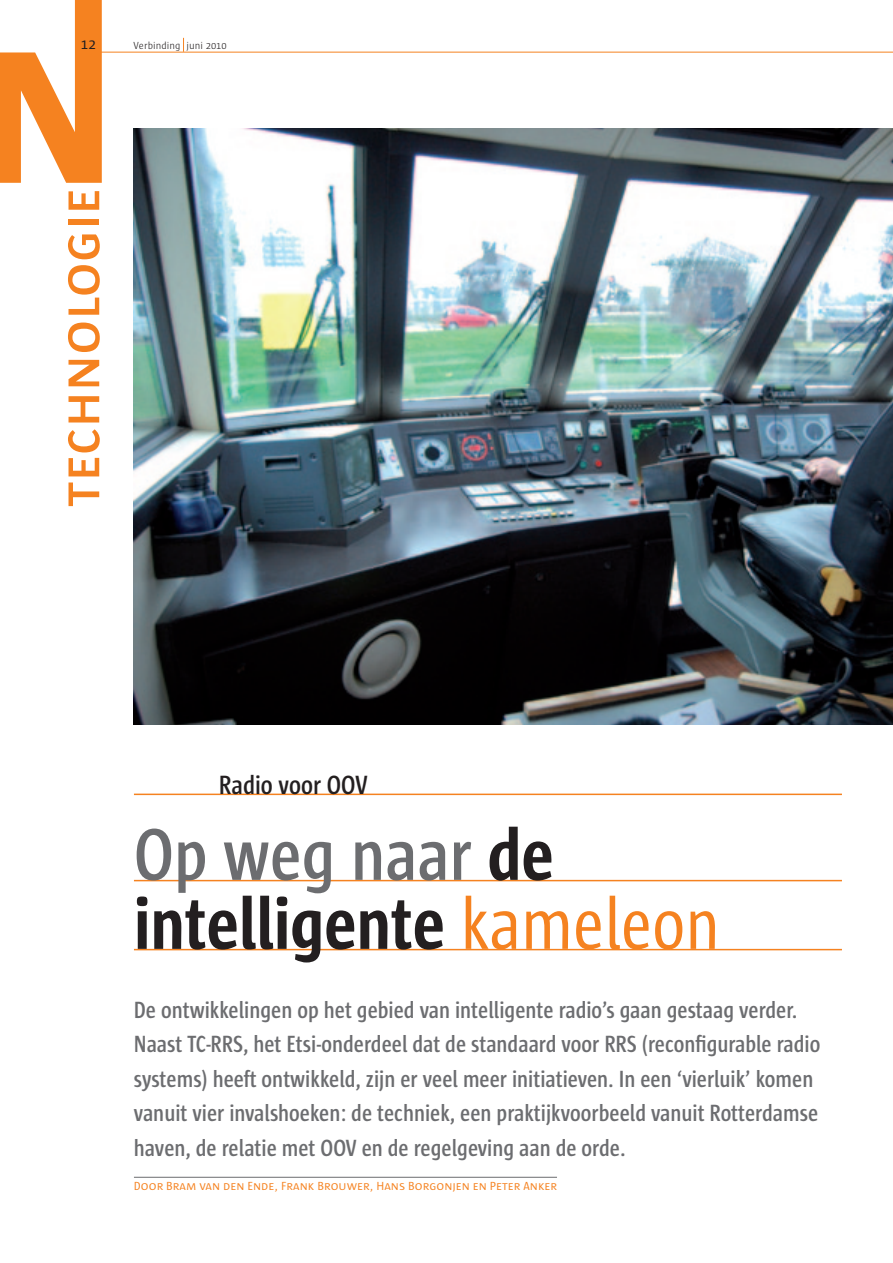
<style>
.page{position:relative;width:893px;height:1263px;background:#fff}
.page>*{position:absolute;margin:0;border:0;box-sizing:border-box;transform-origin:0 0}
.t1{font:700 75px/69px "Sun Cd";color:#231f20}
.t2{font:600 54px "Sun SC";letter-spacing:.005em;color:#f58220}
.t3{font:600 27px "Sun Cd";color:#231f20}
.t4{font:600 24px/34.5px "Sun Cd";color:#6c6d70}
.t5{font:15px "Sun";color:#231f20}
.t6{font:12px "Sun SC";letter-spacing:.005em;color:#f58220}
.t7{font:300 10.5px "Sun";letter-spacing:.005em;color:#231f20}
.s1{font-weight:600;color:#6c6d70}
.s2{font-weight:400;color:#f58220}
</style>
<div class="page">
<img style="left:134px;top:128px;width:759px;height:597px">
<hr style="left:134px;top:949px;width:708px;height:1px;background:#f58220">
<hr style="left:134px;top:880px;width:708px;height:1px;background:#f58220">
<hr style="left:134px;top:794px;width:708px;height:1px;background:#f58220">
<hr style="left:134px;top:1177px;width:423px;height:1px;background:#6c6d70">
<hr style="left:97px;top:52px;width:796px;height:1px;background:#f58220">
<svg style="left:183px;top:38px;width:1px;height:14px"></svg>
<svg style="left:0;top:0;width:102px;height:183px"></svg>
<p class="t5" style="left:81px;top:36px;width:17px">12</p>
<p class="t7" style="left:134px;top:40px;width:95px">Verbinding juni 2010</p>
<h2 class="t2" style="left:52px;top:507px;width:320px;rotate:-90deg">technologie</h2>
<p class="t3" style="left:219px;top:770px;width:150px">Radio voor OOV</p>
<h1 class="t1" style="left:134px;top:822px;width:587px"><span class="s1">Op weg naar</span> de intelligente <span class="s2">kameleon</span></h1>
<p class="t4" style="left:134px;top:993px;width:688px">De ontwikkelingen op het gebied van intelligente radio’s gaan gestaag verder.<br>Naast TC-RRS, het Etsi-onderdeel dat de standaard voor RRS (reconfigurable radio systems) heeft ontwikkeld, zijn er veel meer initiatieven. In een ‘vierluik’ komen vanuit vier invalshoeken: de techniek, een praktijkvoorbeeld vanuit Rotterdamse haven, de relatie met OOV en de regelgeving aan de orde.</p>
<p class="t6" style="left:134px;top:1180px;width:425px">Door Bram van den Ende, Frank Brouwer, Hans Borgonjen en Peter Anker</p>
</div>
